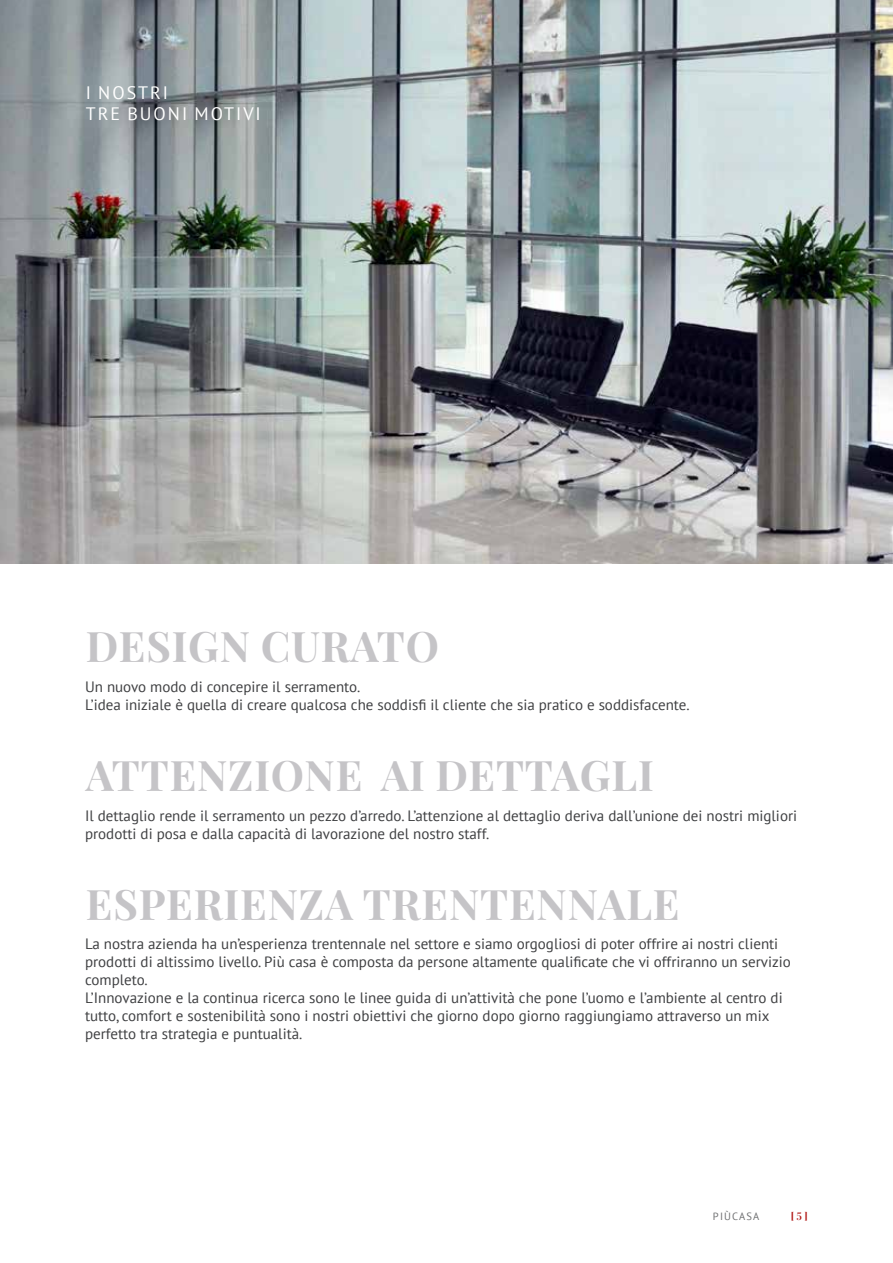
<style>
.page{position:relative;width:893px;height:1263px;background:#fff}
.page>*{position:absolute;margin:0;border:0;box-sizing:border-box;transform-origin:0 0}
.t1{font:700 42px "Playfair Display";letter-spacing:.02em;color:#c5c4c7}
.t2{font:18px/21px "PT Sans";letter-spacing:.11em;color:#fff}
.t3{font:15px/18px "PT Sans";color:#3e3f41}
.t4{font:10.5px "PT Sans";letter-spacing:.11em;color:#6d6e70}
.t5{font:600 10.5px "Playfair Display";color:#b11917}
</style>
<div class="page">
<img style="left:0;top:0;width:893px;height:563px">
<p class="t2" style="left:86px;top:81px;width:177px">I NOSTRI<br>TRE BUONI MOTIVI</p>
<h1 class="t1" style="left:86px;top:613px;width:355px">DESIGN CURATO</h1>
<p class="t3" style="left:85px;top:677px;width:606px">Un nuovo modo di concepire il serramento.<br>L’idea iniziale è quella di creare qualcosa che soddisfi il cliente che sia pratico e soddisfacente.</p>
<h1 class="t1" style="left:86px;top:743px;width:569px">ATTENZIONE AI DETTAGLI</h1>
<p class="t3" style="left:85px;top:806px;width:714px">Il dettaglio rende il serramento un pezzo d’arredo. L’attenzione al dettaglio deriva dall’unione dei nostri migliori prodotti di posa e dalla capacità di lavorazione del nostro staff.</p>
<h1 class="t1" style="left:86px;top:871px;width:595px">ESPERIENZA TRENTENNALE</h1>
<p class="t3" style="left:85px;top:935px;width:707px">La nostra azienda ha un’esperienza trentennale nel settore e siamo orgogliosi di poter offrire ai nostri clienti prodotti di altissimo livello. Più casa è composta da persone altamente qualificate che vi offriranno un servizio completo.<br>L’Innovazione e la continua ricerca sono le linee guida di un’attività che pone l’uomo e l’ambiente al centro di tutto, comfort e sostenibilità sono i nostri obiettivi che giorno dopo giorno raggiungiamo attraverso un mix perfetto tra strategia e puntualità.</p>
<p class="t4" style="left:713px;top:1210px;width:48px">PIÙCASA</p>
<p class="t5" style="left:791px;top:1208px;width:19px">[ 5 ]</p>
</div>
